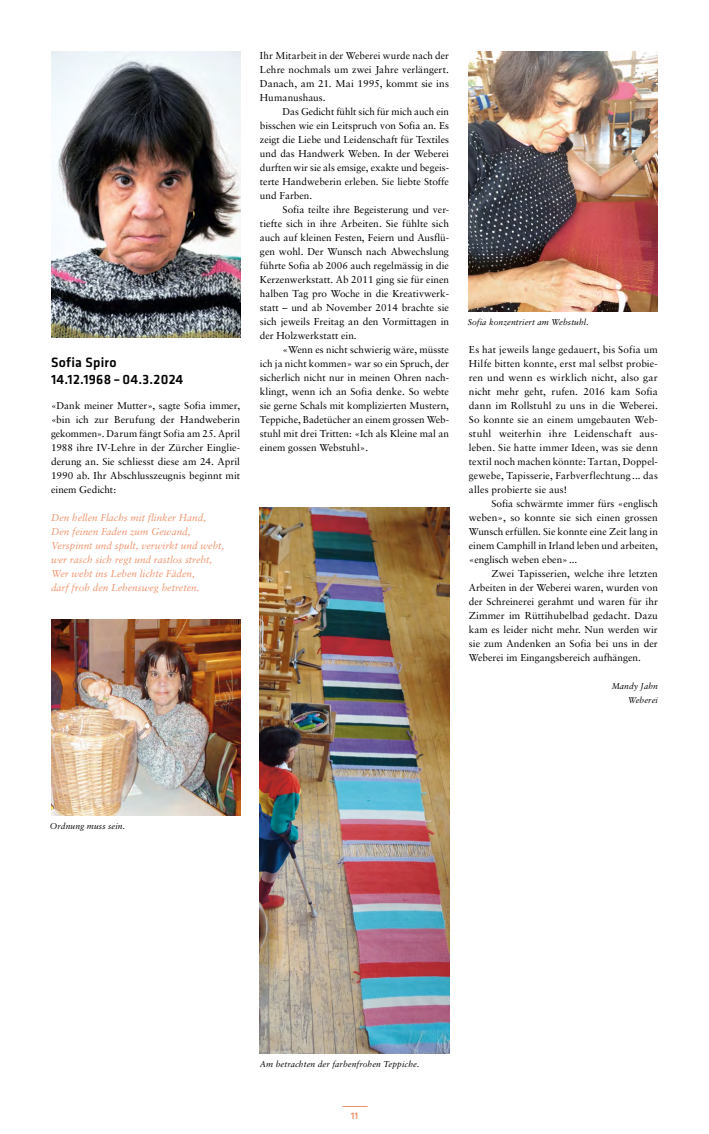
<style>
.page{position:relative;width:709px;height:1134px;background:#fff}
.page>*{position:absolute;margin:0;border:0;box-sizing:border-box;transform-origin:0 0}
.t1{font:500 14px/17px "Klavika";letter-spacing:.02em;color:#000}
.t2{font:10px/14px "Sabon";color:#000;text-align:justify}
.t3{font:italic 10px/14px "Sabon";color:#f0936c}
.t4{font:500 9.8px "Klavika";color:#f0936c}
.t5{font:italic 8.5px/14px "Sabon";letter-spacing:.01em;color:#000;text-align:right}
</style>
<div class="page">
<svg style="left:342px;top:1106px;width:26px;height:1px"></svg>
<img style="left:51px;top:51px;width:189px;height:286px">
<img style="left:469px;top:51px;width:189px;height:260px">
<img style="left:51px;top:620px;width:189px;height:195px">
<img style="left:260px;top:507px;width:189px;height:546px">
<h1 class="t1" style="left:51px;top:354px;width:134px">Sofia Spiro<br>14.12.1968 – 04.3.2024</h1>
<p class="t2" style="left:51px;top:399px;width:190px">«Dank meiner Mutter», sagte Sofia immer, «bin ich zur Berufung der Handweberin gekommen». Darum fängt Sofia am 25. April 1988 ihre IV-Lehre in der Zürcher Einglie&shy;derung an. Sie schliesst diese am 24. April 1990 ab. Ihr Abschlusszeugnis beginnt mit einem Gedicht:</p>
<p class="t3" style="left:51px;top:511px;width:175px">Den hellen Flachs mit flinker Hand, Den feinen Faden zum Gewand, Verspinnt und spult, verwirkt und webt, wer rasch sich regt und rastlos strebt, Wer webt ins Leben lichte Fäden,<br>darf froh den Lebensweg betreten.</p>
<p class="t2" style="left:260px;top:49px;width:190px">Ihr Mitarbeit in der Weberei wurde nach der Lehre nochmals um zwei Jahre verlängert.<br>Danach, am 21. Mai 1995, kommt sie ins Humanushaus.</p>
<p class="t2" style="left:260px;top:105px;width:191px;text-indent:23px">Das Gedicht fühlt sich für mich auch ein bisschen wie ein Leitspruch von Sofia an. Es zeigt die Liebe und Leidenschaft für Textiles und das Handwerk Weben. In der Weberei durften wir sie als emsige, exakte und begeis&shy;terte Handweberin erleben. Sie liebte Stoffe und Farben.</p>
<p class="t2" style="left:260px;top:203px;width:191px;text-indent:23px">Sofia teilte ihre Begeisterung und ver&shy;tiefte sich in ihre Arbeiten. Sie fühlte sich auch auf kleinen Festen, Feiern und Ausflü&shy;gen wohl. Der Wunsch nach Abwechslung führte Sofia ab 2006 auch regelmässig in die Kerzenwerkstatt. Ab 2011 ging sie für einen halben Tag pro Woche in die Kreativwerk&shy;statt – und ab November 2014 brachte sie sich jeweils Freitag an den Vormittagen in der Holzwerkstatt ein.</p>
<p class="t2" style="left:260px;top:343px;width:190px;text-indent:23px">«Wenn es nicht schwierig wäre, müsste ich ja nicht kommen» war so ein Spruch, der sicherlich nicht nur in meinen Ohren nach&shy;klingt, wenn ich an Sofia denke. So webte sie gerne Schals mit komplizierten Mustern, Teppiche, Badetücher an einem grossen Web&shy;stuhl mit drei Tritten: «Ich als Kleine mal an einem gossen Webstuhl».</p>
<p class="t2" style="left:469px;top:343px;width:190px">Es hat jeweils lange gedauert, bis Sofia um Hilfe bitten konnte, erst mal selbst probie&shy;ren und wenn es wirklich nicht, also gar nicht mehr geht, rufen. 2016 kam Sofia dann im Rollstuhl zu uns in die Weberei.<br>So konnte sie an einem umgebauten Web&shy;stuhl weiterhin ihre Leidenschaft aus&shy;leben. Sie hatte immer Ideen, was sie denn textil noch machen könnte: Tartan, Doppel&shy;gewebe, Tapisserie, Farbverflechtung ... das alles probierte sie aus!</p>
<p class="t2" style="left:469px;top:497px;width:191px;text-indent:23px">Sofia schwärmte immer fürs «englisch weben», so konnte sie sich einen grossen Wunsch erfüllen. Sie konnte eine Zeit lang in einem Camphill in Irland leben und arbeiten, «englisch weben eben»...</p>
<p class="t2" style="left:469px;top:567px;width:191px;text-indent:23px">Zwei Tapisserien, welche ihre letzten Arbeiten in der Weberei waren, wurden von der Schreinerei gerahmt und waren für ihr Zimmer im Rüttihubelbad gedacht. Dazu kam es leider nicht mehr. Nun werden wir sie zum Andenken an Sofia bei uns in der Weberei im Eingangsbereich aufhängen.</p>
<p class="t5" style="left:611px;top:679px;width:48px">Mandy Jahn<br>Weberei</p>
<p class="t5" style="left:467px;top:315px;width:122px">Sofia konzentriert am Webstuhl.</p>
<p class="t5" style="left:50px;top:819px;width:77px">Ordnung muss sein.</p>
<p class="t5" style="left:260px;top:1057px;width:161px">Am betrachten der farbenfrohen Teppiche.</p>
<p class="t4" style="left:351px;top:1109px;width:9px">11</p>
</div>
